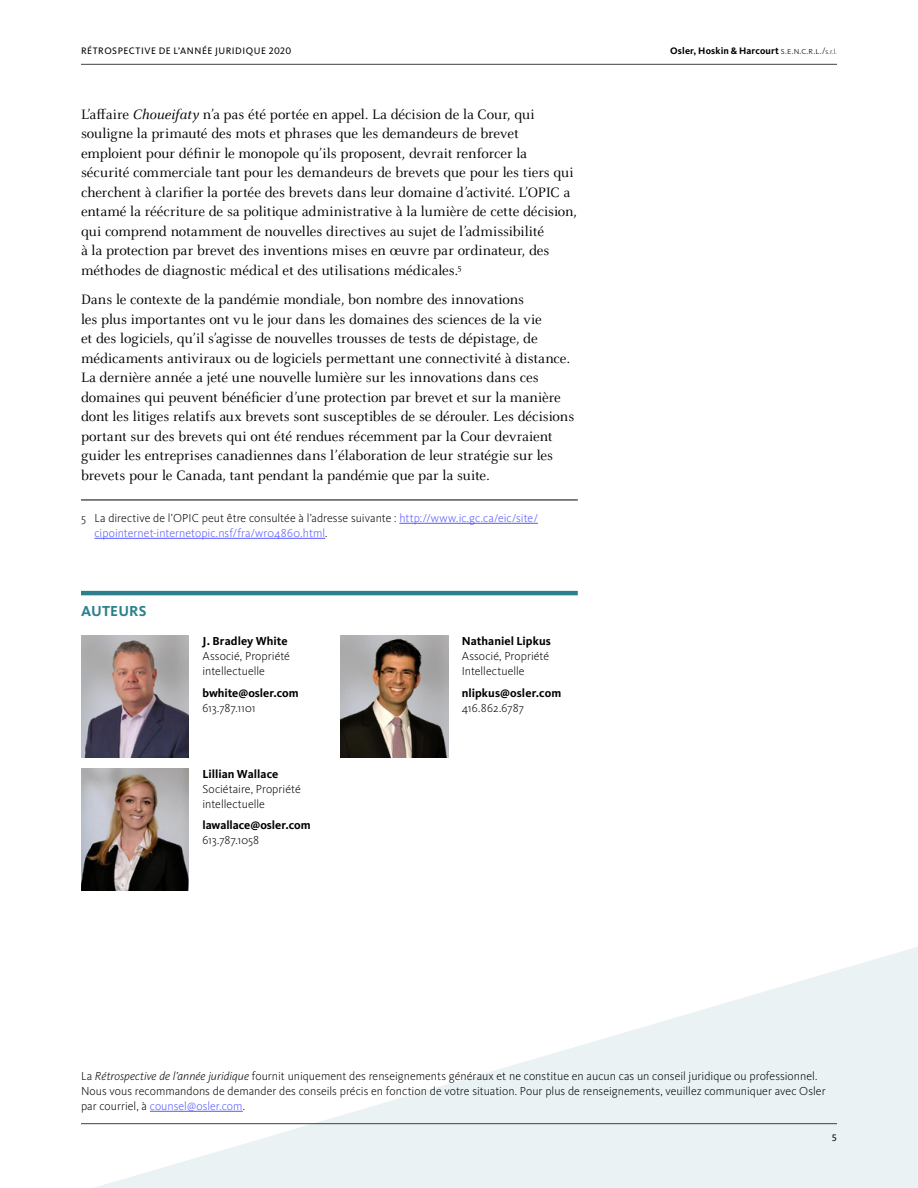
<style>
.page{position:relative;width:918px;height:1188px;background:#fff}
.page>*{position:absolute;margin:0;border:0;box-sizing:border-box;transform-origin:0 0}
.Body{font:15px/19.5px "Celeste OT";letter-spacing:-.005em;color:#000}
.Authors_Title{font:700 15px "Kievit Pro";letter-spacing:.01em;color:#2c7f8c}
.Disclaimer{font:300 12px/15px "Kievit Pro";color:#000}
.Authors_Bios{font:300 12px/15px "Kievit Pro";color:#000}
.Footnote{font:300 12px/15px "Kievit Pro";color:#5757ff}
.Authors_Bios-2{font:700 12px/15px "Kievit Pro";color:#000}
.t1{font:700 9.75px "Kievit Pro";letter-spacing:.015em;color:#000}
.Page_Folio{font:9.75px "Kievit Pro";letter-spacing:.055em;color:#000}
.s1{font-weight:300}
.s2{font-weight:300;font-size:7.35px}
.s3{font-style:italic}
.s4{color:#000}
.s5{font-weight:700}
.s6{color:#5757ff}
</style>
<div class="page">
<svg style="left:81px;top:947px;width:837px;height:241px"></svg>
<hr style="left:81px;top:64px;width:756px;height:1px;background:#414141">
<hr style="left:81px;top:500px;width:497px;height:1px;background:#000">
<hr style="left:399px;top:523px;width:139px;height:1px;background:#5757ff">
<hr style="left:94px;top:538px;width:231px;height:1px;background:#5757ff">
<hr style="left:81px;top:591px;width:497px;height:4px;background:#2c7f8c">
<img style="left:81px;top:636px;width:108px;height:122px">
<img style="left:81px;top:768px;width:108px;height:122px">
<img style="left:340px;top:636px;width:108px;height:122px">
<hr style="left:150px;top:1111px;width:93px;height:1px;background:#5757ff">
<hr style="left:81px;top:1123px;width:756px;height:1px;background:#414141">
<p class="Page_Folio" style="left:81px;top:45px;width:212px">RÉTROSPECTIVE DE L’ANNÉE JURIDIQUE 2020</p>
<p class="t1" style="left:670px;top:45px;width:168px">Osler, Hoskin &amp; Harcourt <span class="s1">s.e.n.c.r.l./</span><span class="s2">s.r.l.</span></p>
<p class="Body" style="left:81px;top:105px;width:497px">L’affaire <span class="s3">Choueifaty</span> n’a pas été portée en appel. La décision de la Cour, qui souligne la primauté des mots et phrases que les demandeurs de brevet emploient pour définir le monopole qu’ils proposent, devrait renforcer la sécurité commerciale tant pour les demandeurs de brevets que pour les tiers qui cherchent à clarifier la portée des brevets dans leur domaine d’activité. L’OPIC a entamé la réécriture de sa politique administrative à la lumière de cette décision, qui comprend notamment de nouvelles directives au sujet de l’admissibilité<br>à la protection par brevet des inventions mises en œuvre par ordinateur, des méthodes de diagnostic médical et des utilisations médicales.<sup>5</sup></p>
<p class="Body" style="left:81px;top:290px;width:495px">Dans le contexte de la pandémie mondiale, bon nombre des innovations<br>les plus importantes ont vu le jour dans les domaines des sciences de la vie<br>et des logiciels, qu’il s’agisse de nouvelles trousses de tests de dépistage, de médicaments antiviraux ou de logiciels permettant une connectivité à distance.<br>La dernière année a jeté une nouvelle lumière sur les innovations dans ces domaines qui peuvent bénéficier d’une protection par brevet et sur la manière dont les litiges relatifs aux brevets sont susceptibles de se dérouler. Les décisions portant sur des brevets qui ont été rendues récemment par la Cour devraient guider les entreprises canadiennes dans l’élaboration de leur stratégie sur les brevets pour le Canada, tant pendant la pandémie que par la suite.</p>
<p class="Footnote" style="left:94px;top:510px;width:445px;text-indent:-14px"><span class="s4">5 La directive de l’OPIC peut être consultée à l’adresse suivante :</span> http://www.ic.gc.ca/eic/site/ cipointernet-internetopic.nsf/fra/wr04860.html<span class="s4">.</span></p>
<p class="Authors_Title" style="left:81px;top:602px;width:67px">AUTEURS</p>
<p class="Authors_Bios" style="left:202px;top:633px;width:89px"><span class="s5">J. Bradley White<br></span>Associé, Propriété intellectuelle</p>
<p class="Authors_Bios-2" style="left:202px;top:685px;width:98px">bwhite@osler.com<br><span class="s1">613.787.1101</span></p>
<p class="Authors_Bios" style="left:202px;top:766px;width:100px"><span class="s5">Lillian Wallace<br></span>Sociétaire, Propriété intellectuelle</p>
<p class="Authors_Bios-2" style="left:202px;top:818px;width:110px">lawallace@osler.com<br><span class="s1">613.787.1058</span></p>
<p class="Authors_Bios" style="left:462px;top:633px;width:91px"><span class="s5">Nathaniel Lipkus<br></span>Associé, Propriété<br>Intellectuelle</p>
<p class="Authors_Bios-2" style="left:462px;top:685px;width:101px">nlipkus@osler.com<br><span class="s1">416.862.6787</span></p>
<p class="Disclaimer" style="left:81px;top:1068px;width:746px">La <span class="s3">Rétrospective de l’année juridique</span> fournit uniquement des renseignements généraux et ne constitue en aucun cas un conseil juridique ou professionnel.<br>Nous vous recommandons de demander des conseils précis en fonction de votre situation. Pour plus de renseignements, veuillez communiquer avec Osler par courriel, à <span class="s6">counsel@osler.com</span>.</p>
<p class="Page_Folio" style="left:832px;top:1132px;width:7px">5</p>
</div>
